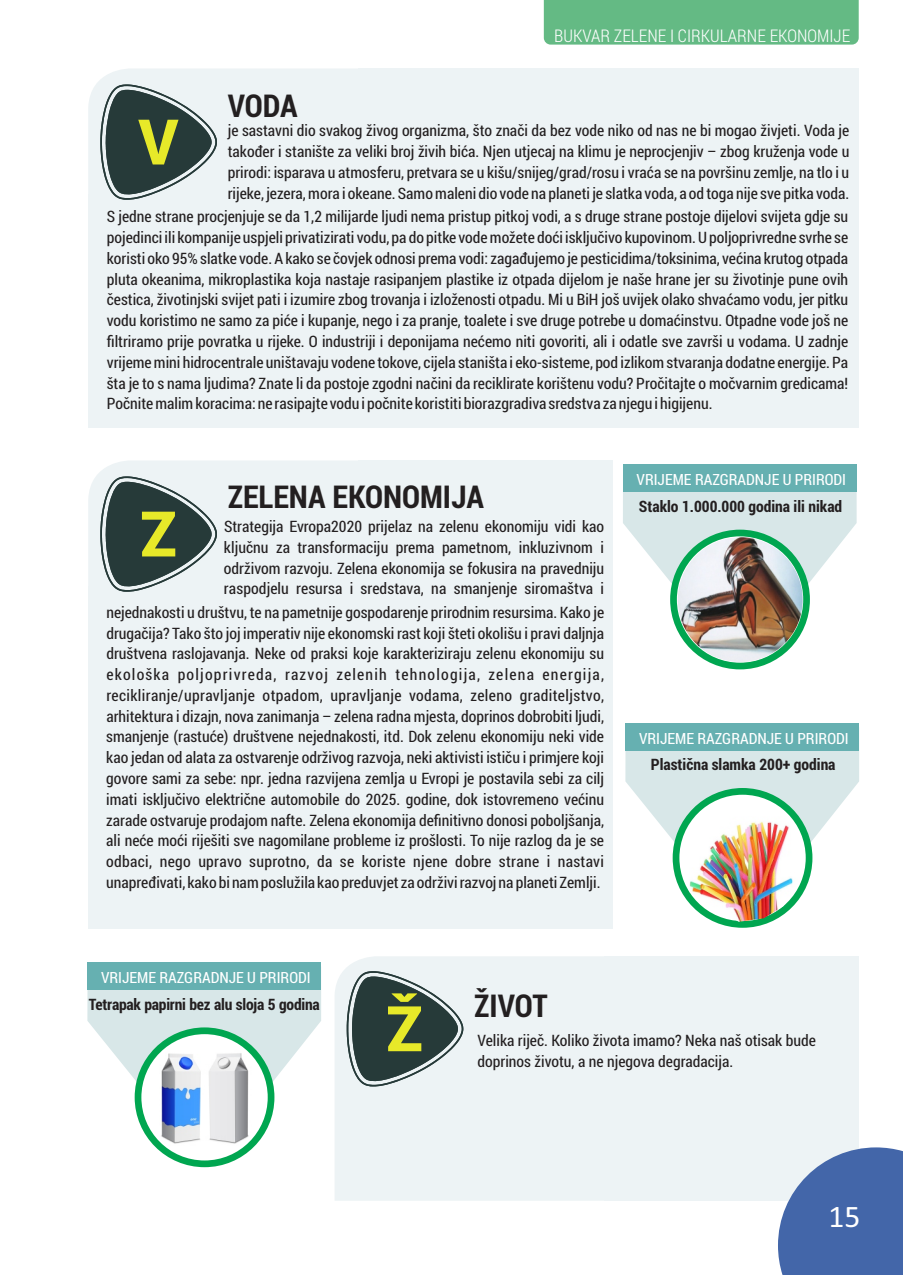
<style>
.page{position:relative;width:903px;height:1275px;background:#fff}
.page>*{position:absolute;margin:0;border:0;box-sizing:border-box;transform-origin:0 0}
.t1{font:900 82.08px "Roboto";color:#e7e929}
.t2{font:700 31.5px "Roboto Condensed";color:#231f20}
.t3{font:31.5px "Calibri";color:#fff}
.t4{font:300 17.5px "Roboto Condensed";color:#fff}
.t5{font:15.75px/20.8px "Roboto Condensed";color:#231f20;text-align:justify}
.t6{font:700 15.75px "Roboto Condensed";color:#231f20}
.t7{font:15.4px "Roboto Condensed";color:#fff}
.s1{font-size:63px}
</style>
<div class="page">
<div style="left:604px;top:956px;width:254px;height:245px;background:#edf3f5"></div>
<svg style="left:778px;top:1147px;width:125px;height:128px;background:#5a79b3"></svg>
<div style="left:544px;top:0;width:315px;height:45px;background:#64ba84"></div>
<div style="left:358px;top:68px;width:501px;height:360px;background:#edf3f5"></div>
<div style="left:88px;top:69px;width:270px;height:125px;background:#edf3f5"></div>
<div style="left:88px;top:194px;width:420px;height:234px;background:#edf3f5"></div>
<svg style="left:100px;top:84px;width:117px;height:116px;background:#6d7c7c"></svg>
<svg style="left:87px;top:967px;width:234px;height:115px"></svg>
<div style="left:88px;top:962px;width:233px;height:28px;background:#66b0b1"></div>
<svg style="left:135px;top:1027px;width:139px;height:140px;fill:#00a650"></svg>
<div style="left:335px;top:956px;width:269px;height:245px;background:#edf3f5"></div>
<svg style="left:347px;top:971px;width:116px;height:115px;background:#6c7b7b"></svg>
<div style="left:358px;top:460px;width:254px;height:469px;background:#edf3f5"></div>
<div style="left:88px;top:461px;width:270px;height:125px;background:#edf3f5"></div>
<div style="left:88px;top:586px;width:420px;height:343px;background:#edf3f5"></div>
<svg style="left:100px;top:476px;width:117px;height:116px;background:#6d7c7c"></svg>
<img style="left:150px;top:1044px;width:109px;height:110px">
<svg style="left:623px;top:492px;width:233px;height:92px"></svg>
<div style="left:623px;top:464px;width:233px;height:28px;background:#66b0b1"></div>
<svg style="left:670px;top:530px;width:140px;height:139px;background:#18ad60"></svg>
<img style="left:678px;top:537px;width:125px;height:125px;border-radius:50%">
<svg style="left:625px;top:750px;width:234px;height:93px"></svg>
<div style="left:625px;top:723px;width:234px;height:27px;background:#66b0b1"></div>
<svg style="left:673px;top:788px;width:139px;height:140px"></svg>
<img style="left:690px;top:817px;width:110px;height:105px">
<p class="t4" style="left:554px;top:23px;width:297px">BUKVAR ZELENE I CIRKULARNE EKONOMIJE</p>
<h2 class="t2" style="left:228px;top:84px;width:71px">VODA</h2>
<h1 class="t1" style="left:124px;top:83px;width:56px">A<span class="s1">V</span></h1>
<p class="t5" style="left:228px;top:120px;width:623px">je sastavni dio svakog živog organizma, što znači da bez vode niko od nas ne bi mogao živjeti. Voda je također i stanište za veliki broj živih bića. Njen utjecaj na klimu je neprocjenjiv – zbog kruženja vode u prirodi: isparava u atmosferu, pretvara se u kišu/snijeg/grad/rosu i vraća se na površinu zemlje, na tlo i u rijeke, jezera, mora i okeane. Samo maleni dio vode na planeti je slatka voda, a od toga nije sve pitka voda.</p>
<p class="t5" style="left:107px;top:206px;width:743px">S jedne strane procjenjuje se da 1,2 milijarde ljudi nema pristup pitkoj vodi, a s druge strane postoje dijelovi svijeta gdje su pojedinci ili kompanije uspjeli privatizirati vodu, pa do pitke vode možete doći isključivo kupovinom. U poljoprivredne svrhe se koristi oko 95% slatke vode. A kako se čovjek odnosi prema vodi: zagađujemo je pesticidima/toksinima, većina krutog otpada pluta okeanima, mikroplastika koja nastaje rasipanjem plastike iz otpada dijelom je naše hrane jer su životinje pune ovih čestica, životinjski svijet pati i izumire zbog trovanja i izloženosti otpadu. Mi u BiH još uvijek olako shvaćamo vodu, jer pitku vodu koristimo ne samo za piće i kupanje, nego i za pranje, toalete i sve druge potrebe u domaćinstvu. Otpadne vode još ne filtriramo prije povratka u rijeke. O industriji i deponijama nećemo niti govoriti, ali i odatle sve završi u vodama. U zadnje vrijeme mini hidrocentrale uništavaju vodene tokove, cijela staništa i eko-sisteme, pod izlikom stvaranja dodatne energije. Pa šta je to s nama ljudima? Znate li da postoje zgodni načini da reciklirate korištenu vodu? Pročitajte o močvarnim gredicama!<br>Počnite malim koracima: ne rasipajte vodu i počnite koristiti biorazgradiva sredstva za njegu i higijenu.</p>
<h2 class="t2" style="left:228px;top:475px;width:258px">ZELENA EKONOMIJA</h2>
<h1 class="t1" style="left:124px;top:475px;width:55px">A<span class="s1">Z</span></h1>
<p class="t5" style="left:224px;top:516px;width:382px">Strategija Evropa2020 prijelaz na zelenu ekonomiju vidi kao ključnu za transformaciju prema pametnom, inkluzivnom i održivom razvoju. Zelena ekonomija se fokusira na pravedniju raspodjelu resursa i sredstava, na smanjenje siromaštva i</p>
<p class="t5" style="left:106px;top:601px;width:499px">nejednakosti u društvu, te na pametnije gospodarenje prirodnim resursima. Kako je drugačija? Tako što joj imperativ nije ekonomski rast koji šteti okolišu i pravi daljnja društvena raslojavanja. Neke od praksi koje karakteriziraju zelenu ekonomiju su ekološka poljoprivreda, razvoj zelenih tehnologija, zelena energija, recikliranje/upravljanje otpadom, upravljanje vodama, zeleno graditeljstvo, arhitektura i dizajn, nova zanimanja – zelena radna mjesta, doprinos dobrobiti ljudi, smanjenje (rastuće) društvene nejednakosti, itd. Dok zelenu ekonomiju neki vide kao jedan od alata za ostvarenje održivog razvoja, neki aktivisti ističu i primjere koji govore sami za sebe: npr. jedna razvijena zemlja u Evropi je postavila sebi za cilj imati isključivo električne automobile do 2025. godine, dok istovremeno većinu zarade ostvaruje prodajom nafte. Zelena ekonomija definitivno donosi poboljšanja, ali neće moći riješiti sve nagomilane probleme iz prošlosti. To nije razlog da je se odbaci, nego upravo suprotno, da se koriste njene dobre strane i nastavi unapređivati, kako bi nam poslužila kao preduvjet za održivi razvoj na planeti Zemlji.</p>
<p class="t7" style="left:636px;top:469px;width:211px">VRIJEME RAZGRADNJE U PRIRODI</p>
<p class="t6" style="left:639px;top:495px;width:205px">Staklo 1.000.000 godina ili nikad</p>
<p class="t7" style="left:639px;top:728px;width:211px">VRIJEME RAZGRADNJE U PRIRODI</p>
<p class="t6" style="left:651px;top:754px;width:186px">Plastična slamka 200+ godina</p>
<p class="t7" style="left:101px;top:967px;width:211px">VRIJEME RAZGRADNJE U PRIRODI</p>
<p class="t6" style="left:89px;top:993px;width:233px">Tetrapak papirni bez alu sloja 5 godina</p>
<h1 class="t1" style="left:370px;top:972px;width:55px">B<span class="s1">Ž</span></h1>
<h2 class="t2" style="left:474px;top:984px;width:75px">ŽIVOT</h2>
<p class="t5" style="left:477px;top:1029px;width:340px">Velika riječ. Koliko života imamo? Neka naš otisak bude doprinos životu, a ne njegova degradacija.</p>
<h2 class="t3" style="left:828px;top:1203px;width:33px">15</h2>
</div>
